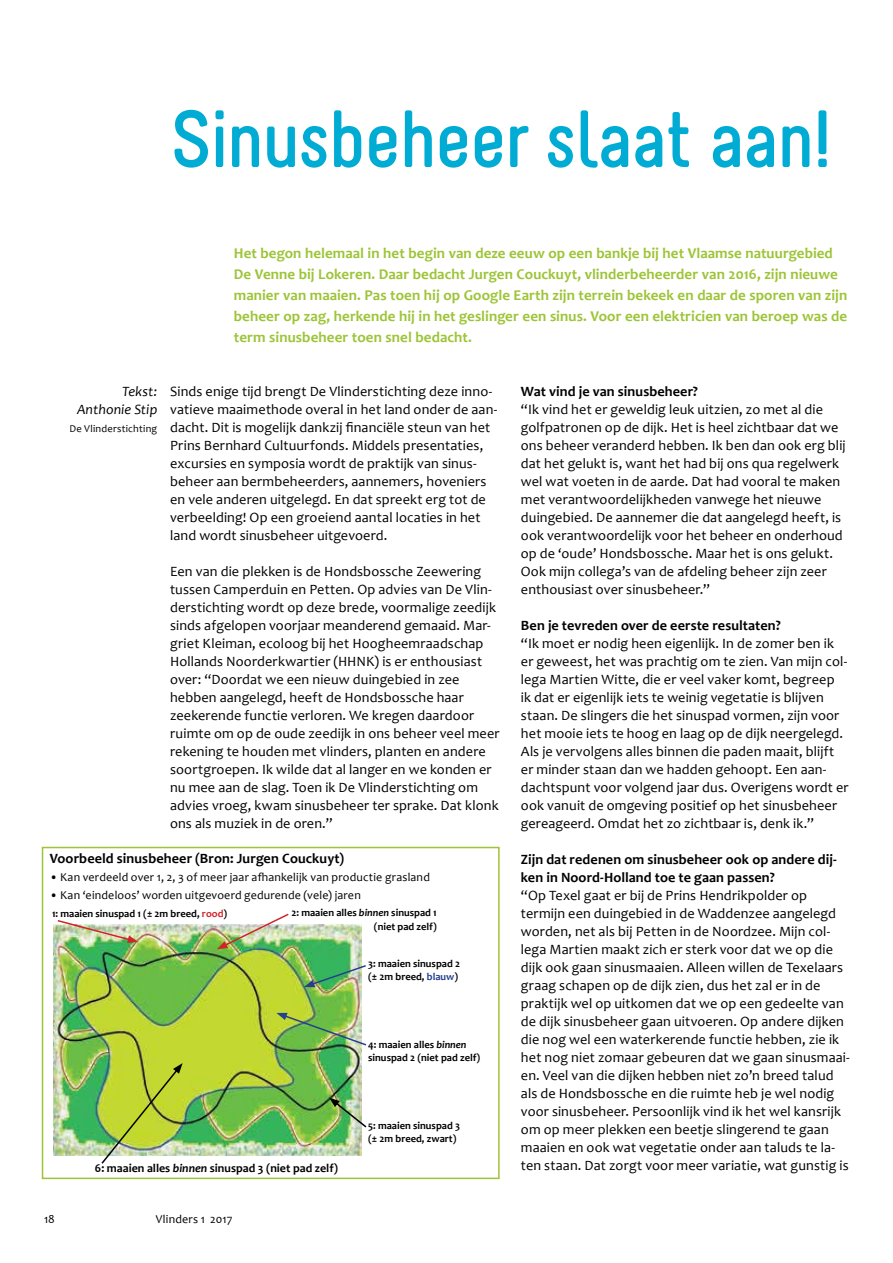
<style>
.page{position:relative;width:893px;height:1263px;background:#fff}
.page>*{position:absolute;margin:0;border:0;box-sizing:border-box;transform-origin:0 0}
.t1{font:700 81px "Melbourne";letter-spacing:-.04em;color:#00acd4}
.t2{font:700 15px/21px "Candara";letter-spacing:.005em;color:#9dc436}
.t3{font:14.25px/18px "Candara";letter-spacing:.01em;color:#000}
.t4{font:700 14.25px/18px "Candara";letter-spacing:.005em;color:#000}
.t5{font:italic 14.25px/18px "Candara";letter-spacing:.005em;color:#000;text-align:right}
.t6{font:12px "Candara";letter-spacing:.015em;color:#000}
.t7{font:700 12px "Candara";color:#000}
.t8{font:700 10.5px/13.5px "Candara";color:#000}
.t9{font:10.5px "Candara";letter-spacing:.025em;color:#000}
.s1{color:#d2232a}
.s2{font-style:italic}
.s3{color:#25408f}
</style>
<div class="page">
<div style="left:42px;top:847px;width:458px;height:332px;border:2px solid #9dc436"></div>
<img style="left:54px;top:924px;width:307px;height:231px">
<img style="left:56px;top:920px;width:82px;height:23px">
<img style="left:217px;top:913px;width:73px;height:36px">
<svg style="left:304px;top:964px;width:62px;height:23px"></svg>
<img style="left:276px;top:1013px;width:91px;height:34px">
<svg style="left:329px;top:1097px;width:38px;height:32px"></svg>
<img style="left:100px;top:1063px;width:83px;height:101px">
<h1 class="t1" style="left:170px;top:90px;width:662px">Sinusbeheer slaat aan!</h1>
<p class="t2" style="left:234px;top:242px;width:615px">Het begon helemaal in het begin van deze eeuw op een bankje bij het Vlaamse natuurgebied De Venne bij Lokeren. Daar bedacht Jurgen Couckuyt, vlinderbeheerder van 2016, zijn nieuwe manier van maaien. Pas toen hij op Google Earth zijn terrein bekeek en daar de sporen van zijn beheer op zag, herkende hij in het geslinger een sinus. Voor een elektricien van beroep was de term sinusbeheer toen snel bedacht.</p>
<p class="t5" style="left:77px;top:382px;width:82px">Tekst:<br>Anthonie Stip</p>
<p class="t9" style="left:70px;top:422px;width:89px">De Vlinderstichting</p>
<p class="t3" style="left:170px;top:382px;width:329px">Sinds enige tijd brengt De Vlinderstichting deze inno&shy;vatieve maaimethode overal in het land onder de aan&shy;dacht. Dit is mogelijk dankzij financiële steun van het Prins Bernhard Cultuurfonds. Middels presentaties, excursies en symposia wordt de praktijk van sinus&shy;beheer aan bermbeheerders, aannemers, hoveniers en vele anderen uitgelegd. En dat spreekt erg tot de verbeelding! Op een groeiend aantal locaties in het land wordt sinusbeheer uitgevoerd.</p>
<p class="t3" style="left:170px;top:562px;width:331px">Een van die plekken is de Hondsbossche Zeewering tussen Camperduin en Petten. Op advies van De Vlin&shy;derstichting wordt op deze brede, voormalige zeedijk sinds afgelopen voorjaar meanderend gemaaid. Mar&shy;griet Kleiman, ecoloog bij het Hoogheemraadschap Hollands Noorderkwartier (HHNK) is er enthousiast over: “Doordat we een nieuw duingebied in zee hebben aangelegd, heeft de Hondsbossche haar zeekerende functie verloren. We kregen daardoor ruimte om op de oude zeedijk in ons beheer veel meer rekening te houden met vlinders, planten en andere soortgroepen. Ik wilde dat al langer en we konden er nu mee aan de slag. Toen ik De Vlinderstichting om advies vroeg, kwam sinusbeheer ter sprake. Dat klonk ons als muziek in de oren.”</p>
<p class="t4" style="left:50px;top:849px;width:296px">Voorbeeld sinusbeheer (Bron: Jurgen Couckuyt)</p>
<p class="t6" style="left:50px;top:869px;width:382px">• Kan verdeeld over 1, 2, 3 of meer jaar afhankelijk van productie grasland</p>
<p class="t6" style="left:50px;top:887px;width:313px">• Kan ‘eindeloos’ worden uitgevoerd gedurende (vele) jaren</p>
<p class="t8" style="left:52px;top:907px;width:177px">1: maaien sinuspad 1 (± 2m breed, <span class="s1">rood</span>)</p>
<p class="t8" style="left:291px;top:906px;width:147px;text-align:right">2: maaien alles <span class="s2">binnen</span> sinuspad 1 (niet pad zelf)</p>
<p class="t8" style="left:368px;top:957px;width:93px">3: maaien sinuspad 2 (± 2m breed, <span class="s3">blauw</span>)</p>
<p class="t8" style="left:368px;top:1038px;width:114px">4: maaien alles <span class="s2">binnen </span>sinuspad 2 (niet pad zelf)</p>
<p class="t7" style="left:95px;top:1160px;width:244px">6: maaien alles <span class="s2">binnen</span> sinuspad 3 (niet pad zelf)</p>
<p class="t6" style="left:44px;top:1211px;width:12px">18</p>
<p class="t6" style="left:156px;top:1211px;width:78px">Vlinders 1 2017</p>
<p class="t8" style="left:368px;top:1119px;width:93px">5: maaien sinuspad 3 (± 2m breed, zwart)</p>
<p class="t4" style="left:521px;top:382px;width:179px">Wat vind je van sinusbeheer?</p>
<p class="t3" style="left:521px;top:400px;width:326px">“Ik vind het er geweldig leuk uitzien, zo met al die golfpatronen op de dijk. Het is heel zichtbaar dat we ons beheer veranderd hebben. Ik ben dan ook erg blij dat het gelukt is, want het had bij ons qua regelwerk wel wat voeten in de aarde. Dat had vooral te maken met verantwoordelijkheden vanwege het nieuwe duingebied. De aannemer die dat aangelegd heeft, is ook verantwoordelijk voor het beheer en onderhoud op de ‘oude’ Hondsbossche. Maar het is ons gelukt.<br>Ook mijn collega’s van de afdeling beheer zijn zeer enthousiast over sinusbeheer.”</p>
<p class="t4" style="left:521px;top:616px;width:261px">Ben je tevreden over de eerste resultaten?</p>
<p class="t3" style="left:521px;top:634px;width:329px">“Ik moet er nodig heen eigenlijk. In de zomer ben ik er geweest, het was prachtig om te zien. Van mijn col&shy;lega Martien Witte, die er veel vaker komt, begreep<br>ik dat er eigenlijk iets te weinig vegetatie is blijven staan. De slingers die het sinuspad vormen, zijn voor het mooie iets te hoog en laag op de dijk neergelegd.<br>Als je vervolgens alles binnen die paden maait, blijft er minder staan dan we hadden gehoopt. Een aan&shy;dachtspunt voor volgend jaar dus. Overigens wordt er ook vanuit de omgeving positief op het sinusbeheer gereageerd. Omdat het zo zichtbaar is, denk ik.”</p>
<p class="t4" style="left:521px;top:850px;width:317px">Zijn dat redenen om sinusbeheer ook op andere dij&shy;ken in Noord-Holland toe te gaan passen?</p>
<p class="t3" style="left:521px;top:886px;width:330px">“Op Texel gaat er bij de Prins Hendrikpolder op termijn een duingebied in de Waddenzee aangelegd worden, net als bij Petten in de Noordzee. Mijn col&shy;lega Martien maakt zich er sterk voor dat we op die dijk ook gaan sinusmaaien. Alleen willen de Texelaars graag schapen op de dijk zien, dus het zal er in de praktijk wel op uitkomen dat we op een gedeelte van de dijk sinusbeheer gaan uitvoeren. Op andere dijken die nog wel een waterkerende functie hebben, zie ik het nog niet zomaar gebeuren dat we gaan sinusmaai&shy;en. Veel van die dijken hebben niet zo’n breed talud als de Hondsbossche en die ruimte heb je wel nodig voor sinusbeheer. Persoonlijk vind ik het wel kansrijk om op meer plekken een beetje slingerend te gaan maaien en ook wat vegetatie onder aan taluds te la&shy;ten staan. Dat zorgt voor meer variatie, wat gunstig is</p>
</div>
